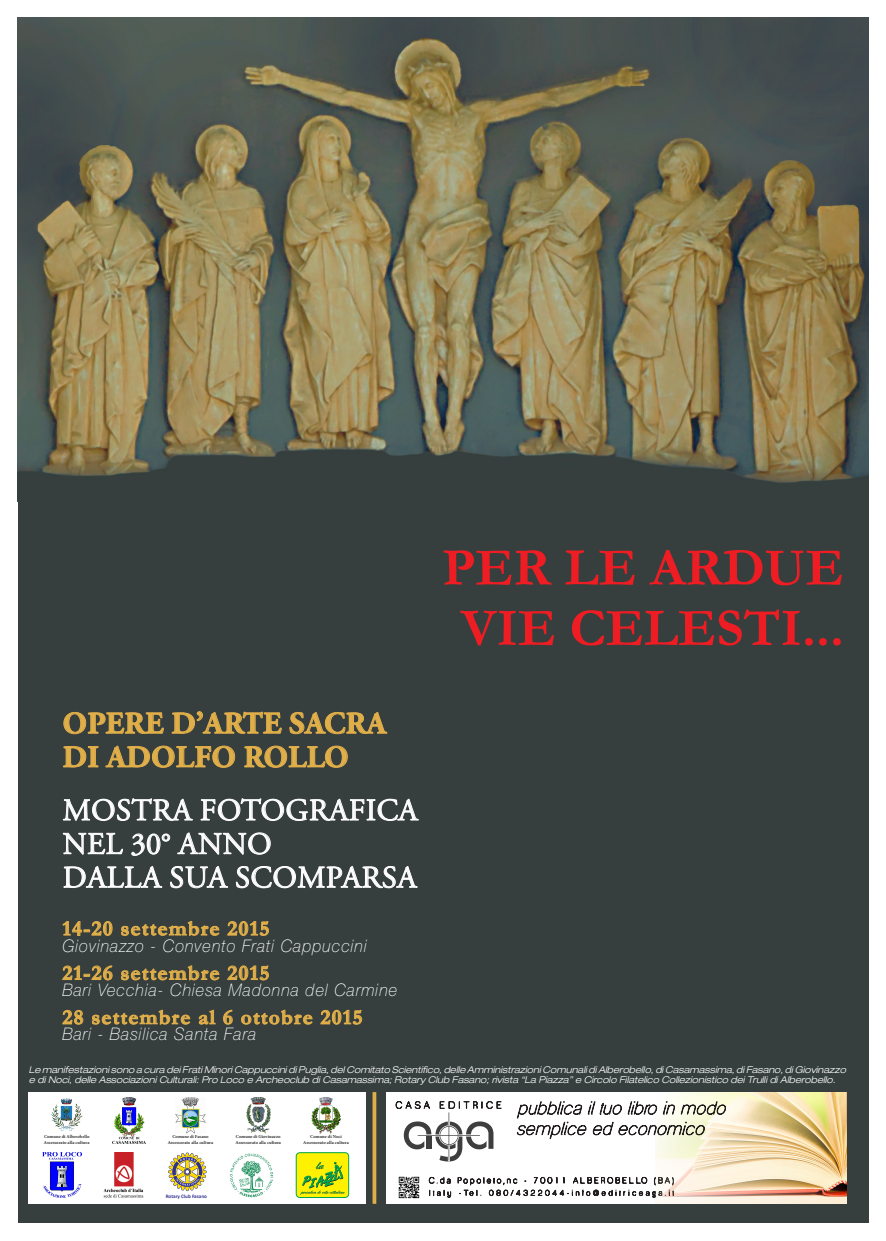
<style>
.page{position:relative;width:886px;height:1241px;background:#fff}
.page>*{position:absolute;margin:0;border:0;box-sizing:border-box;transform-origin:0 0}
.t1{font:700 53.75px/60.4px "Garamond";color:#ee1d23;text-align:center}
.t2{font:30.75px/33.6px "Adobe Garamond Pro";letter-spacing:.015em;color:#fff}
.t3{font:700 30.75px/33.6px "Adobe Garamond Pro";letter-spacing:.015em;color:#e1af4a}
.t4{font:700 21.19px "Garamond";letter-spacing:.06em;color:#e1af4a}
.t5{font:italic 100 17.31px "Helvetica Neue LT Std";letter-spacing:.06em;color:#fff;scale:.95 1}
.t6{font:italic 300 expanded 9.38px/10.6px "Helvetica Neue LT Std";color:#fff}
.t7{font:700 5.19px "Calibri";color:#2e3092}
.t8{font:700 4.62px/5.6px "Minion Pro";color:#312f30}
</style>
<div class="page">
<div style="left:18px;top:18px;width:850px;height:1204px;background:#363f3e"></div>
<img style="left:18px;top:18px;width:850px;height:465px">
<svg style="left:64px;top:712px;width:100px;height:21px"></svg>
<svg style="left:172px;top:711px;width:109px;height:22px"></svg>
<svg style="left:290px;top:712px;width:97px;height:21px"></svg>
<svg style="left:63px;top:746px;width:35px;height:21px"></svg>
<svg style="left:106px;top:745px;width:129px;height:22px"></svg>
<svg style="left:245px;top:745px;width:102px;height:22px"></svg>
<svg style="left:63px;top:798px;width:129px;height:22px"></svg>
<svg style="left:201px;top:798px;width:217px;height:22px"></svg>
<svg style="left:63px;top:833px;width:60px;height:21px"></svg>
<svg style="left:132px;top:833px;width:38px;height:22px"></svg>
<svg style="left:178px;top:832px;width:92px;height:22px"></svg>
<svg style="left:64px;top:866px;width:98px;height:21px"></svg>
<svg style="left:170px;top:866px;width:58px;height:21px"></svg>
<svg style="left:236px;top:866px;width:181px;height:21px"></svg>
<svg style="left:62px;top:921px;width:51px;height:15px"></svg>
<svg style="left:121px;top:921px;width:98px;height:15px"></svg>
<svg style="left:227px;top:921px;width:42px;height:14px"></svg>
<svg style="left:62px;top:965px;width:51px;height:16px"></svg>
<svg style="left:121px;top:965px;width:98px;height:16px"></svg>
<svg style="left:227px;top:965px;width:42px;height:15px"></svg>
<svg style="left:62px;top:1009px;width:21px;height:15px"></svg>
<svg style="left:92px;top:1009px;width:98px;height:16px"></svg>
<svg style="left:199px;top:1009px;width:17px;height:15px"></svg>
<svg style="left:223px;top:1009px;width:10px;height:15px"></svg>
<svg style="left:241px;top:1009px;width:72px;height:16px"></svg>
<svg style="left:320px;top:1009px;width:42px;height:15px"></svg>
<div style="left:29px;top:1091px;width:337px;height:112px;background:#fff"></div>
<div style="left:386px;top:1091px;width:460px;height:112px;background:#fff"></div>
<svg style="left:396px;top:1101px;width:105px;height:60px"></svg>
<svg style="left:429px;top:1176px;width:226px;height:21px"></svg>
<img style="left:398px;top:1176px;width:22px;height:21px">
<img style="left:655px;top:1091px;width:191px;height:112px">
<svg style="left:517px;top:1101px;width:208px;height:37px"></svg>
<svg style="left:372px;top:1092px;width:4px;height:111px"></svg>
<img style="left:51px;top:1098px;width:32px;height:32px">
<img style="left:112px;top:1097px;width:34px;height:46px">
<img style="left:176px;top:1097px;width:29px;height:35px">
<img style="left:246px;top:1097px;width:25px;height:35px">
<img style="left:312px;top:1097px;width:28px;height:35px">
<img style="left:103px;top:1152px;width:41px;height:45px">
<img style="left:43px;top:1152px;width:38px;height:45px">
<div style="left:296px;top:1152px;width:53px;height:45px;background:#fff101;border-radius:4px"></div>
<div style="left:296px;top:1152px;width:53px;height:45px;border:1px solid #00a54f;border-radius:4px"></div>
<svg style="left:300px;top:1161px;width:45px;height:33px"></svg>
<svg style="left:168px;top:1152px;width:38px;height:38px"></svg>
<img style="left:229px;top:1153px;width:44px;height:44px">
<h1 class="t1" style="left:442px;top:537px;width:403px">Per le ardue vie celesti...</h1>
<h2 class="t3" style="left:63px;top:707px;width:325px">OPERE D’ARTE SACRA<br>DI ADOLFO ROLLO</h2>
<h2 class="t2" style="left:63px;top:794px;width:177px">MOSTRA FOTO</h2>
<h2 class="t2" style="left:285px;top:794px;width:135px">GRAFICA</h2>
<h2 class="t2" style="left:63px;top:828px;width:355px">NEL 30° ANNO<br>DALLA SUA SCOMPARSA</h2>
<h3 class="t4" style="left:62px;top:913px;width:208px">14-20 settembre 2015</h3>
<h3 class="t5" style="left:62px;top:935px;width:322px">Giovinazzo - Convento Frati Cappuccini</h3>
<h3 class="t4" style="left:62px;top:958px;width:208px">21-26 settembre 2015</h3>
<h3 class="t5" style="left:62px;top:979px;width:354px">Bari Vecchia- Chiesa Madonna del Carmine</h3>
<h3 class="t4" style="left:62px;top:1002px;width:301px">28 settembre al 6 ottobre 2015</h3>
<h3 class="t5" style="left:62px;top:1024px;width:206px">Bari - Basilica Santa Fara</h3>
<p class="t6" style="left:29px;top:1063px;width:819px">Le manifestazioni sono a cura dei Frati Minori Cappuccini di Puglia, del Comitato Scientifico, delle Amministrazioni Comunali di Alberobello, di Casamassima, di Fasano, di Giovinazzo e di Noci, delle Associazioni Culturali: Pro Loco e Archeoclub di Casamassima; Rotary Club Fasano; rivista “La Piazza” e Circolo Filatelico Collezionistico dei Trulli di Alberobello.</p>
<p class="t8" style="left:44px;top:1133px;width:47px">Comune di Alberobello<br>Assessorato alla cultura</p>
<p class="t8" style="left:168px;top:1133px;width:47px;text-align:center">Comune di Fasano<br>Assessorato alla cultura</p>
<p class="t8" style="left:235px;top:1133px;width:47px">Comune di Giovinazzo<br>Assessorato alla cultura</p>
<p class="t8" style="left:303px;top:1133px;width:47px;text-align:center">Comune di Noci<br>Assessorato alla cultura</p>
<p class="t7" style="left:166px;top:1192px;width:43px">Rotary Club Fasano</p>
</div>
